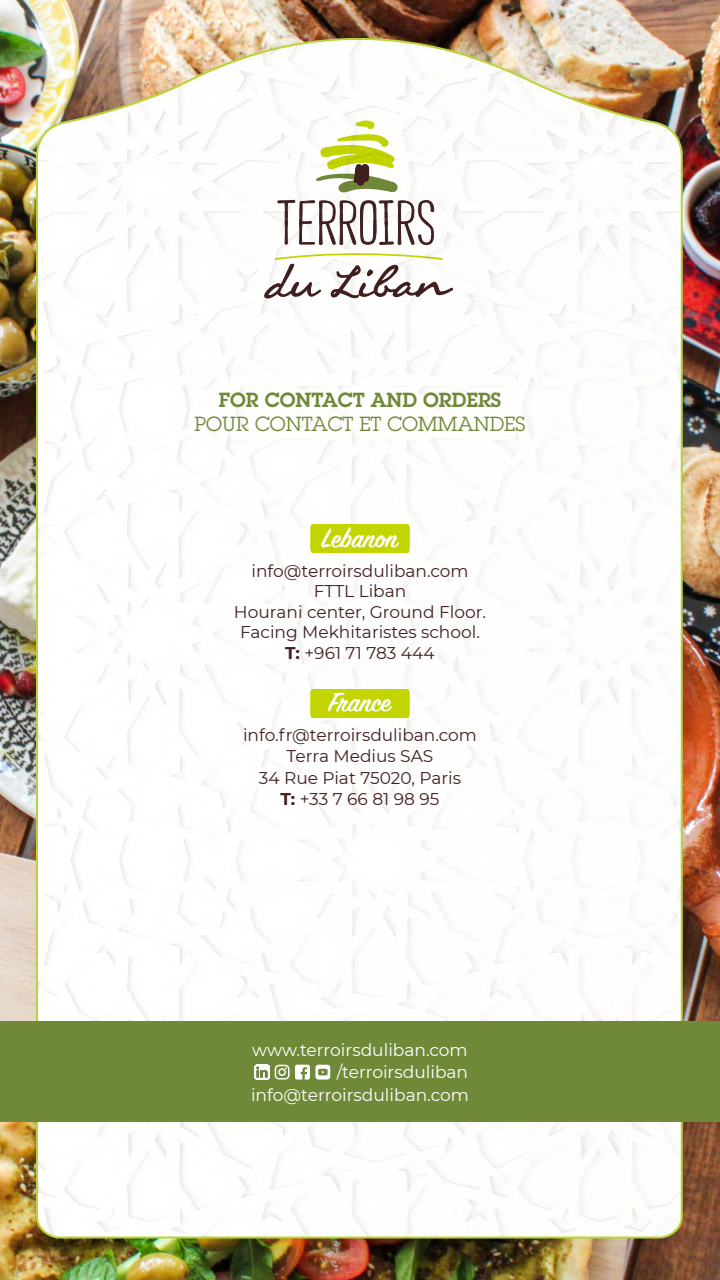
<style>
.page{position:relative;width:720px;height:1280px;background:#fff}
.page>*{position:absolute;margin:0;border:0;box-sizing:border-box;transform-origin:0 0}
.t1{font:600 30px "Sign Painter House Script";color:#fff}
.t2{font:20px "Lubalin Graph Std";color:#708939}
.t3{font:600 20px "Lubalin Graph Std";color:#708939}
.t4{font:17.1px/22.5px "Montserrat";color:#fff;text-align:right}
.t5{font:17px/20.6px "Montserrat";color:#402020;text-align:center}
.s1{font-weight:700}
</style>
<div class="page">
<img style="left:0;top:0;width:720px;height:1280px">
<img style="left:0;top:12px;width:720px;height:1252px">
<svg style="left:316px;top:120px;width:84px;height:73px"></svg>
<svg style="left:264px;top:200px;width:189px;height:99px"></svg>
<div style="left:310px;top:524px;width:100px;height:29px;background:#c2d500"></div>
<div style="left:310px;top:689px;width:100px;height:29px;background:#c2d500"></div>
<div style="left:0;top:1021px;width:720px;height:101px;background:#708939"></div>
<svg style="left:275px;top:1065px;width:35px;height:15px"></svg>
<img style="left:254px;top:1065px;width:15px;height:15px">
<div style="left:315px;top:1065px;width:15px;height:15px;background:#fff;border-radius:3px"></div>
<svg style="left:318px;top:1069px;width:10px;height:7px"></svg>
<p class="t3" style="left:219px;top:386px;width:284px">FOR CONTACT AND ORDERS</p>
<p class="t2" style="left:195px;top:411px;width:332px">POUR CONTACT ET COMMANDES</p>
<h1 class="t1" style="left:322px;top:520px;width:79px">Lebanon</h1>
<p class="t5" style="left:234px;top:560px;width:254px">info@terroirsduliban.com<br>FTTL Liban<br>Hourani center, Ground Floor.<br>Facing Mekhitaristes school.<br><span class="s1">T:</span> +961 71 783 444</p>
<h1 class="t1" style="left:329px;top:684px;width:63px">France</h1>
<p class="t5" style="left:243px;top:724px;width:235px;line-height:21.5px">info.fr@terroirsduliban.com<br>Terra Medius SAS<br>34 Rue Piat 75020, Paris<br><span class="s1">T:</span> +33 7 66 81 98 95</p>
<p class="t4" style="left:251px;top:1038px;width:219px">www.terroirsduliban.com /terroirsduliban info@terroirsduliban.com</p>
</div>
